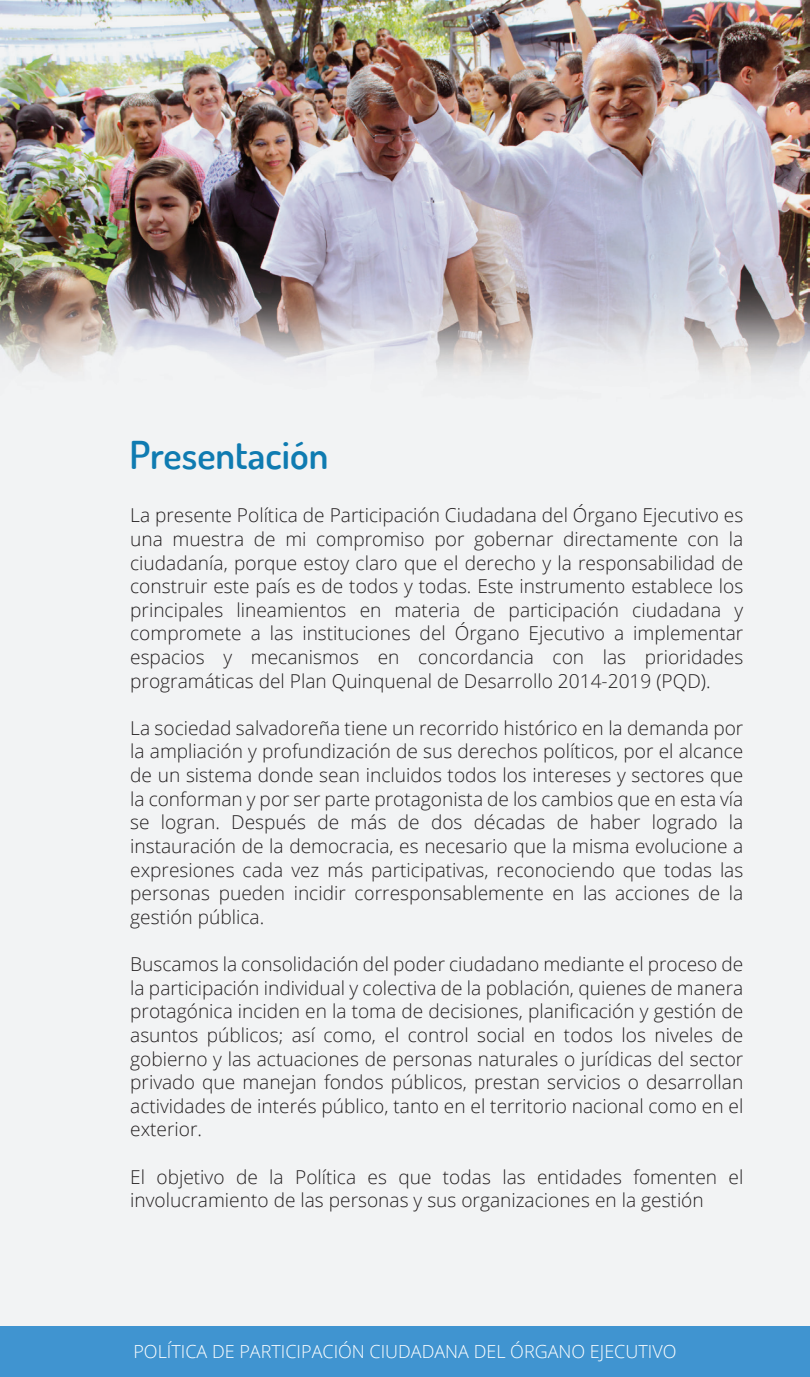
<style>
.page{position:relative;width:810px;height:1377px;background:#fff}
.page>*{position:absolute;margin:0;border:0;box-sizing:border-box;transform-origin:0 0}
.t1{font:600 38.48px "Dosis";color:#0f7bb1}
.t2{font:300 19.12px/23.6px "Open Sans";color:#231f20;text-align:justify}
.t3{font:300 18px "Open Sans";color:#fff}
</style>
<div class="page">
<div style="left:0;top:0;width:810px;height:1375px;background:#f2f3f4"></div>
<div style="left:0;top:1326px;width:810px;height:51px;background:#4094d0"></div>
<img style="left:0;top:0;width:810px;height:376px">
<h1 class="t1" style="left:130px;top:430px;width:200px">Presentación</h1>
<p class="t2" style="left:130px;top:503px;width:615px">La presente Política de Participación Ciudadana del Órgano Ejecutivo es una muestra de mi compromiso por gobernar directamente con la ciudadanía, porque estoy claro que el derecho y la responsabilidad de construir este país es de todos y todas. Este instrumento establece los principales lineamientos en materia de participación ciudadana y compromete a las instituciones del Órgano Ejecutivo a implementar espacios y mecanismos en concordancia con las prioridades programáticas del Plan Quinquenal de Desarrollo 2014-2019 (PQD).</p>
<p class="t2" style="left:130px;top:716px;width:615px">La sociedad salvadoreña tiene un recorrido histórico en la demanda por la ampliación y profundización de sus derechos políticos, por el alcance de un sistema donde sean incluidos todos los intereses y sectores que la conforman y por ser parte protagonista de los cambios que en esta vía se logran. Después de más de dos décadas de haber logrado la instauración de la democracia, es necesario que la misma evolucione a expresiones cada vez más participativas, reconociendo que todas las personas pueden incidir corresponsablemente en las acciones de la gestión pública.</p>
<p class="t2" style="left:130px;top:952px;width:615px">Buscamos la consolidación del poder ciudadano mediante el proceso de la participación individual y colectiva de la población, quienes de manera protagónica inciden en la toma de decisiones, planificación y gestión de asuntos públicos; así como, el control social en todos los niveles de gobierno y las actuaciones de personas naturales o jurídicas del sector privado que manejan fondos públicos, prestan servicios o desarrollan actividades de interés público, tanto en el territorio nacional como en el exterior.</p>
<p class="t2" style="left:130px;top:1164px;width:615px">El objetivo de la Política es que todas las entidades fomenten el involucramiento de las personas y sus organizaciones en la gestión</p>
<p class="t3" style="left:133px;top:1339px;width:545px">POLÍTICA DE PARTICIPACIÓN CIUDADANA DEL ÓRGANO EJECUTIVO</p>
</div>
